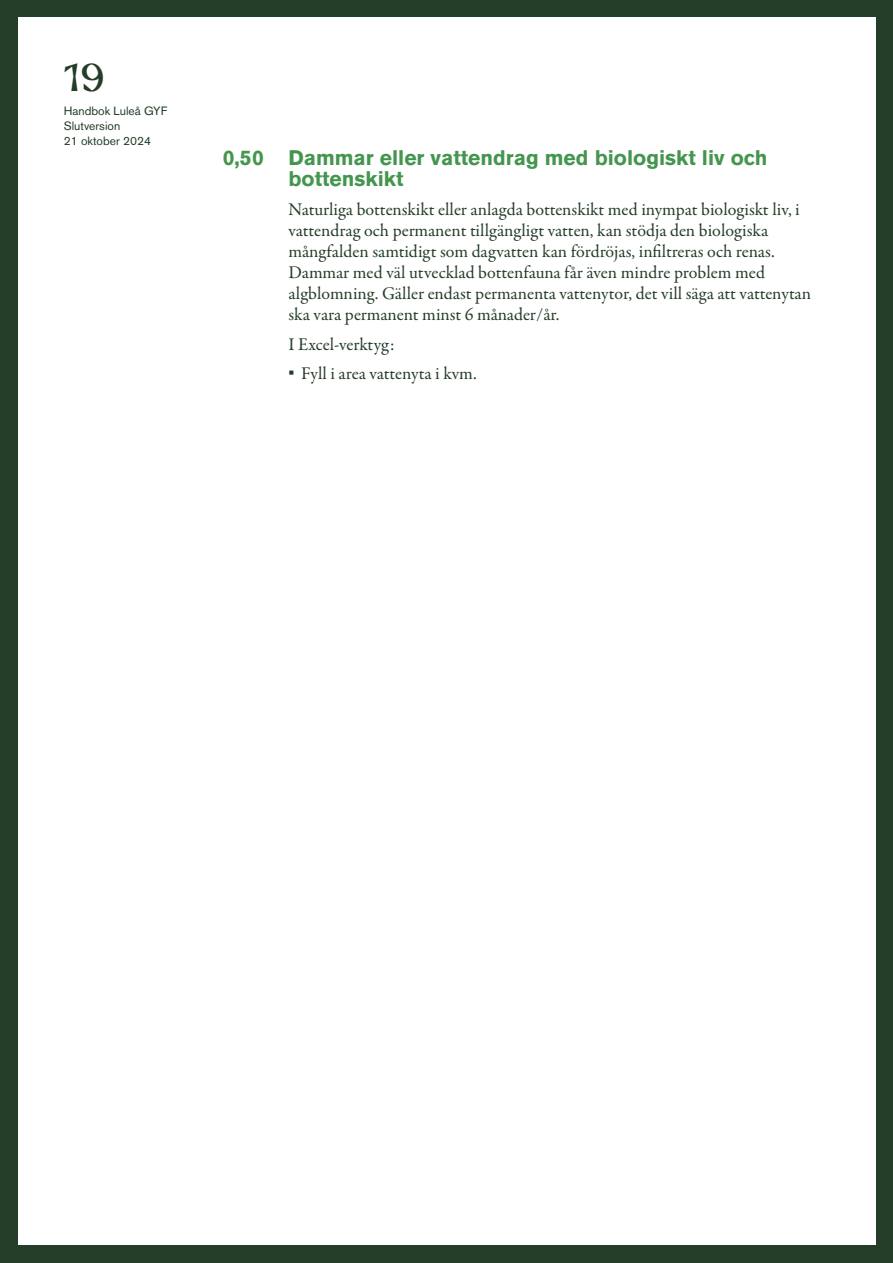
<style>
.page{position:relative;width:893px;height:1263px;background:#243d29}
.page>*{position:absolute;margin:0;border:0;box-sizing:border-box;transform-origin:0 0}
.t1{font:39px "Faxi";color:#243d29}
.t2{font:700 21px/21px "Akzidenz Grotesk Std";color:#44964e}
.t3{font:18px/21px "Garamond Premr Pro";letter-spacing:-.005em;color:#243d29}
.t4{font:12px/15px "Akzidenz Grotesk Std";color:#243d29}
.s1{font-family:"Akzidenz Grotesk Std"}
</style>
<div class="page">
<div style="left:18px;top:18px;width:857px;height:1227px;background:#fff"></div>
<h1 class="t1" style="left:64px;top:52px;width:43px">19</h1>
<p class="t4" style="left:64px;top:103px;width:105px">Handbok Luleå GYF<br>Slutversion<br>21 oktober 2024</p>
<p class="t2" style="left:288px;top:147px;width:481px;text-indent:-66px">0,50 Dammar eller vattendrag med biologiskt liv och bottenskikt</p>
<p class="t3" style="left:288px;top:199px;width:524px">Naturliga bottenskikt eller anlagda bottenskikt med inympat biologiskt liv, i vattendrag och permanent tillgängligt vatten, kan stödja den biologiska mångfalden samtidigt som dagvatten kan fördröjas, infiltreras och renas.<br>Dammar med väl utvecklad bottenfauna får även mindre problem med algblomning. Gäller endast permanenta vattenytor, det vill säga att vattenytan ska vara permanent minst 6 månader/år.</p>
<p class="t3" style="left:288px;top:334px;width:108px">I Excel-verktyg:</p>
<p class="t3" style="left:288px;top:364px;width:190px"><span class="s1">•</span> Fyll i area vattenyta i kvm.</p>
</div>
